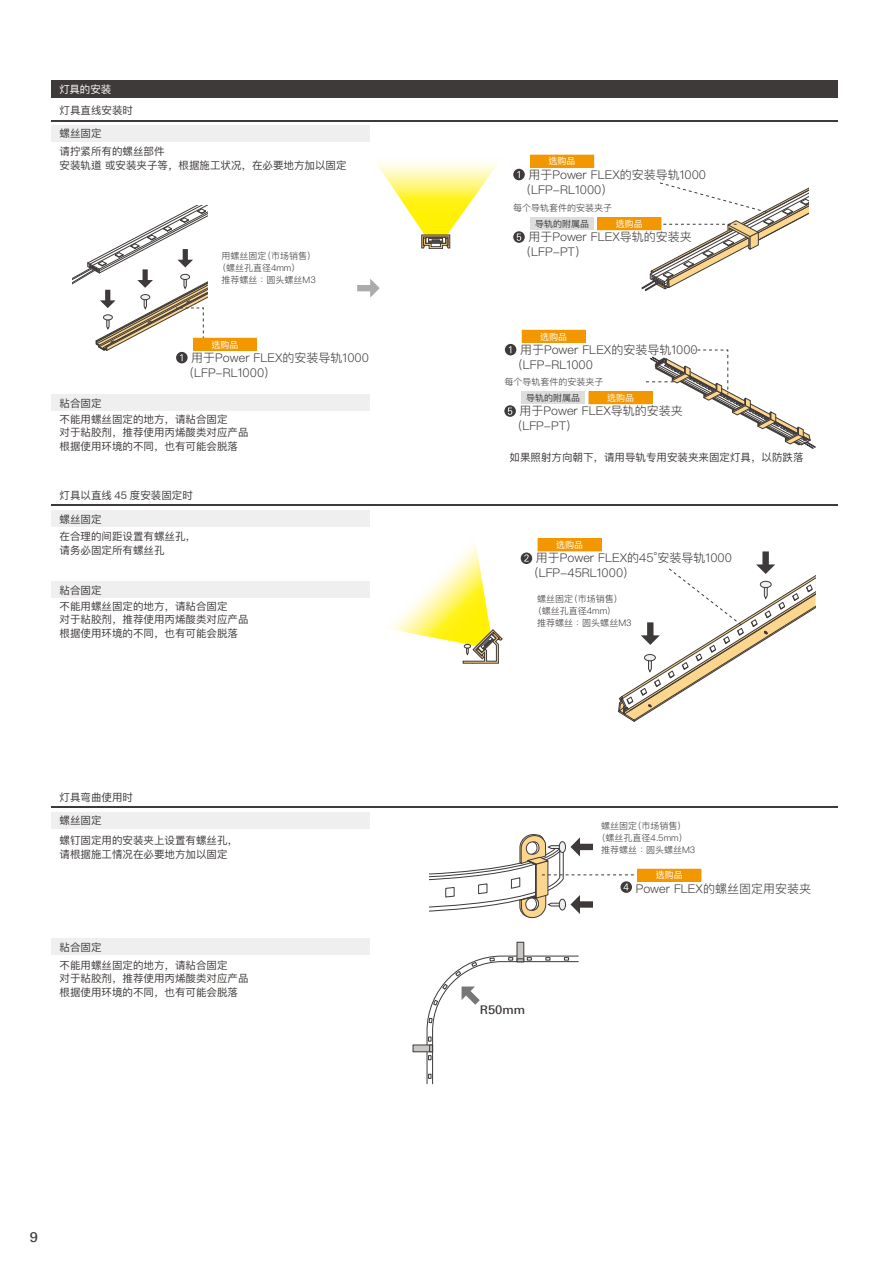
<style>
.page{position:relative;width:893px;height:1263px;background:#fff}
.page>*{position:absolute;margin:0;border:0;box-sizing:border-box;transform-origin:0 0}
.t1{font:500 13.5px "LT Univers Basic";color:#3e3a39}
.t2{font:300 12px/15px "Ping Fang HK";color:#3e3a39}
.t3{font:500 12px "LT Univers Basic";color:#3e3a39}
.t4{font:10.5px/13.5px "Ping Fang HK";color:#3e3a39}
.t5{font:10.5px "Ping Fang SC";color:#3e3a39}
.t6{font:10.5px "Ping Fang HK";letter-spacing:-.005em;color:#fff}
.t7{font:300 9px "Ping Fang HK";color:#3e3a39}
.t8{font:9px "Ping Fang HK";color:#fff}
.t9{font:9px "Ping Fang HK";color:#3e3a39}
</style>
<div class="page">
<div style="left:51px;top:125px;width:319px;height:17px;background:#efefef"></div>
<div style="left:51px;top:510px;width:319px;height:17px;background:#efefef"></div>
<div style="left:51px;top:812px;width:319px;height:17px;background:#efefef"></div>
<div style="left:51px;top:394px;width:319px;height:17px;background:#efefef"></div>
<div style="left:51px;top:582px;width:319px;height:16px;background:#efefef"></div>
<div style="left:51px;top:938px;width:319px;height:17px;background:#efefef"></div>
<hr style="left:51px;top:120px;width:787px;height:1px;background:#3e3a39">
<hr style="left:51px;top:504px;width:787px;height:2px;background:#3e3a39">
<hr style="left:51px;top:806px;width:787px;height:2px;background:#3e3a39">
<div style="left:51px;top:81px;width:787px;height:17px;background:#3e3a39"></div>
<svg style="left:357px;top:279px;width:23px;height:19px"></svg>
<div style="left:531px;top:155px;width:63px;height:12px;background:#f39700"></div>
<div style="left:530px;top:155px;width:64px;height:13px;border:1px solid #f39700"></div>
<div style="left:513px;top:169px;width:12px;height:11px;background:#3e3a39;border-radius:50%"></div>
<svg style="left:517px;top:171px;width:3px;height:7px"></svg>
<div style="left:522px;top:330px;width:63px;height:12px;background:#f39700"></div>
<div style="left:522px;top:330px;width:64px;height:13px;border:1px solid #f39700"></div>
<svg style="left:505px;top:344px;width:11px;height:11px"></svg>
<svg style="left:509px;top:346px;width:2px;height:7px"></svg>
<div style="left:530px;top:217px;width:64px;height:13px;background:#dcdddd"></div>
<div style="left:598px;top:218px;width:63px;height:12px;background:#f39700"></div>
<div style="left:597px;top:217px;width:64px;height:13px;border:1px solid #f39700"></div>
<svg style="left:513px;top:231px;width:12px;height:12px"></svg>
<svg style="left:517px;top:234px;width:4px;height:7px"></svg>
<div style="left:521px;top:391px;width:64px;height:13px;background:#dcdddd"></div>
<div style="left:589px;top:392px;width:63px;height:12px;background:#f39700"></div>
<div style="left:589px;top:391px;width:63px;height:13px;border:1px solid #f39700"></div>
<svg style="left:504px;top:405px;width:12px;height:12px"></svg>
<svg style="left:508px;top:408px;width:4px;height:7px"></svg>
<div style="left:538px;top:539px;width:63px;height:12px;background:#f39700"></div>
<div style="left:538px;top:538px;width:63px;height:13px;border:1px solid #f39700"></div>
<div style="left:521px;top:552px;width:11px;height:12px;background:#3e3a39;border-radius:50%"></div>
<svg style="left:524px;top:554px;width:5px;height:8px"></svg>
<svg style="left:618px;top:551px;width:198px;height:171px"></svg>
<div style="left:638px;top:869px;width:63px;height:12px;background:#f39700"></div>
<div style="left:637px;top:869px;width:64px;height:13px;border:1px solid #f39700"></div>
<svg style="left:641px;top:182px;width:167px;height:109px"></svg>
<svg style="left:646px;top:350px;width:170px;height:99px"></svg>
<div style="left:517px;top:942px;width:7px;height:20px;background:#c9c7c5"></div>
<div style="left:517px;top:942px;width:7px;height:20px;border:1px solid #3e3a39"></div>
<div style="left:413px;top:1045px;width:20px;height:7px;background:#c9c7c5"></div>
<div style="left:413px;top:1044px;width:20px;height:8px;border:1px solid #3e3a39"></div>
<svg style="left:426px;top:955px;width:153px;height:129px"></svg>
<svg style="left:429px;top:834px;width:205px;height:84px"></svg>
<div style="left:193px;top:338px;width:63px;height:12px;background:#f39700"></div>
<div style="left:193px;top:338px;width:64px;height:13px;border:1px solid #f39700"></div>
<svg style="left:176px;top:352px;width:12px;height:11px"></svg>
<svg style="left:72px;top:206px;width:135px;height:155px"></svg>
<svg style="left:377px;top:162px;width:121px;height:87px"></svg>
<div style="left:426px;top:237px;width:20px;height:7px;border:1px solid #3e3a39"></div>
<div style="left:428px;top:238px;width:15px;height:4px;border:1px solid #3e3a39"></div>
<svg style="left:389px;top:543px;width:113px;height:120px"></svg>
<p class="t6" style="left:60px;top:83px;width:53px">灯具的安装</p>
<p class="t4" style="left:60px;top:104px;width:75px">灯具直线安装时</p>
<p class="t4" style="left:60px;top:126px;width:44px">螺丝固定</p>
<p class="t4" style="left:60px;top:144px;width:288px">请拧紧所有的螺丝部件<br>安装轨道 或安装夹子等，根据施工状况，在必要地方加以固定</p>
<p class="t7" style="left:222px;top:250px;width:96px">用螺丝固定（市场销售）</p>
<p class="t7" style="left:217px;top:262px;width:85px">（螺丝孔直径4mm）</p>
<p class="t7" style="left:222px;top:274px;width:96px">推荐螺丝：圆头螺丝M3</p>
<p class="t4" style="left:60px;top:396px;width:44px">粘合固定</p>
<p class="t8" style="left:211px;top:339px;width:28px">选购品</p>
<p class="t2" style="left:182px;top:350px;width:188px;text-indent:9px">用于Power FLEX的安装导轨1000（LFP-RL1000）</p>
<p class="t4" style="left:60px;top:412px;width:190px">不能用螺丝固定的地方，请粘合固定<br>对于粘胶剂，推荐使用丙烯酸类对应产品根据使用环境的不同，也有可能会脱落</p>
<p class="t5" style="left:60px;top:489px;width:135px">灯具以直线 45 度安装固定时</p>
<p class="t4" style="left:60px;top:512px;width:44px">螺丝固定</p>
<p class="t4" style="left:60px;top:530px;width:138px">在合理的间距设置有螺丝孔，请务必固定所有螺丝孔</p>
<p class="t4" style="left:60px;top:583px;width:44px">粘合固定</p>
<p class="t4" style="left:60px;top:599px;width:190px">不能用螺丝固定的地方，请粘合固定<br>对于粘胶剂，推荐使用丙烯酸类对应产品根据使用环境的不同，也有可能会脱落</p>
<p class="t4" style="left:60px;top:790px;width:75px">灯具弯曲使用时</p>
<p class="t4" style="left:60px;top:813px;width:44px">螺丝固定</p>
<p class="t4" style="left:60px;top:834px;width:180px">螺钉固定用的安装夹上设置有螺丝孔，请根据施工情况在必要地方加以固定</p>
<p class="t4" style="left:60px;top:940px;width:44px">粘合固定</p>
<p class="t4" style="left:60px;top:958px;width:190px">不能用螺丝固定的地方，请粘合固定<br>对于粘胶剂，推荐使用丙烯酸类对应产品根据使用环境的不同，也有可能会脱落</p>
<p class="t1" style="left:30px;top:1229px;width:10px">9</p>
<p class="t8" style="left:549px;top:156px;width:28px">选购品</p>
<p class="t2" style="left:519px;top:167px;width:188px;text-indent:9px">用于Power FLEX的安装导轨1000（LFP-RL1000）</p>
<p class="t7" style="left:513px;top:203px;width:100px">每个导轨套件的安装夹子</p>
<p class="t9" style="left:535px;top:218px;width:55px">导轨的附属品</p>
<p class="t8" style="left:616px;top:218px;width:28px">选购品</p>
<p class="t2" style="left:519px;top:229px;width:174px;text-indent:9px">用于Power FLEX导轨的安装夹（LFP-PT）</p>
<p class="t8" style="left:540px;top:331px;width:28px">选购品</p>
<p class="t2" style="left:511px;top:342px;width:188px;text-indent:9px">用于Power FLEX的安装导轨1000（LFP-RL1000</p>
<p class="t7" style="left:504px;top:376px;width:100px">每个导轨套件的安装夹子</p>
<p class="t9" style="left:526px;top:392px;width:55px">导轨的附属品</p>
<p class="t8" style="left:607px;top:392px;width:28px">选购品</p>
<p class="t2" style="left:510px;top:403px;width:174px;text-indent:9px">用于Power FLEX导轨的安装夹（LFP-PT）</p>
<p class="t4" style="left:510px;top:450px;width:296px">如果照射方向朝下，请用导轨专用安装夹来固定灯具，以防跌落</p>
<p class="t8" style="left:556px;top:539px;width:28px">选购品</p>
<p class="t2" style="left:527px;top:550px;width:207px;text-indent:9px">用于Power FLEX的45°安装导轨1000（LFP-45RL1000）</p>
<p class="t7" style="left:537px;top:594px;width:87px">螺丝固定（市场销售）</p>
<p class="t7" style="left:533px;top:606px;width:85px">（螺丝孔直径4mm）</p>
<p class="t7" style="left:537px;top:618px;width:96px">推荐螺丝：圆头螺丝M3</p>
<p class="t7" style="left:601px;top:820px;width:87px">螺丝固定（市场销售）</p>
<p class="t7" style="left:597px;top:832px;width:93px">（螺丝孔直径4.5mm）</p>
<p class="t7" style="left:601px;top:844px;width:96px">推荐螺丝：圆头螺丝M3</p>
<p class="t3" style="left:480px;top:1002px;width:47px">R50mm</p>
<p class="t8" style="left:656px;top:870px;width:28px">选购品</p>
<p class="t2" style="left:636px;top:881px;width:177px">Power FLEX的螺丝固定用安装夹</p>
</div>
